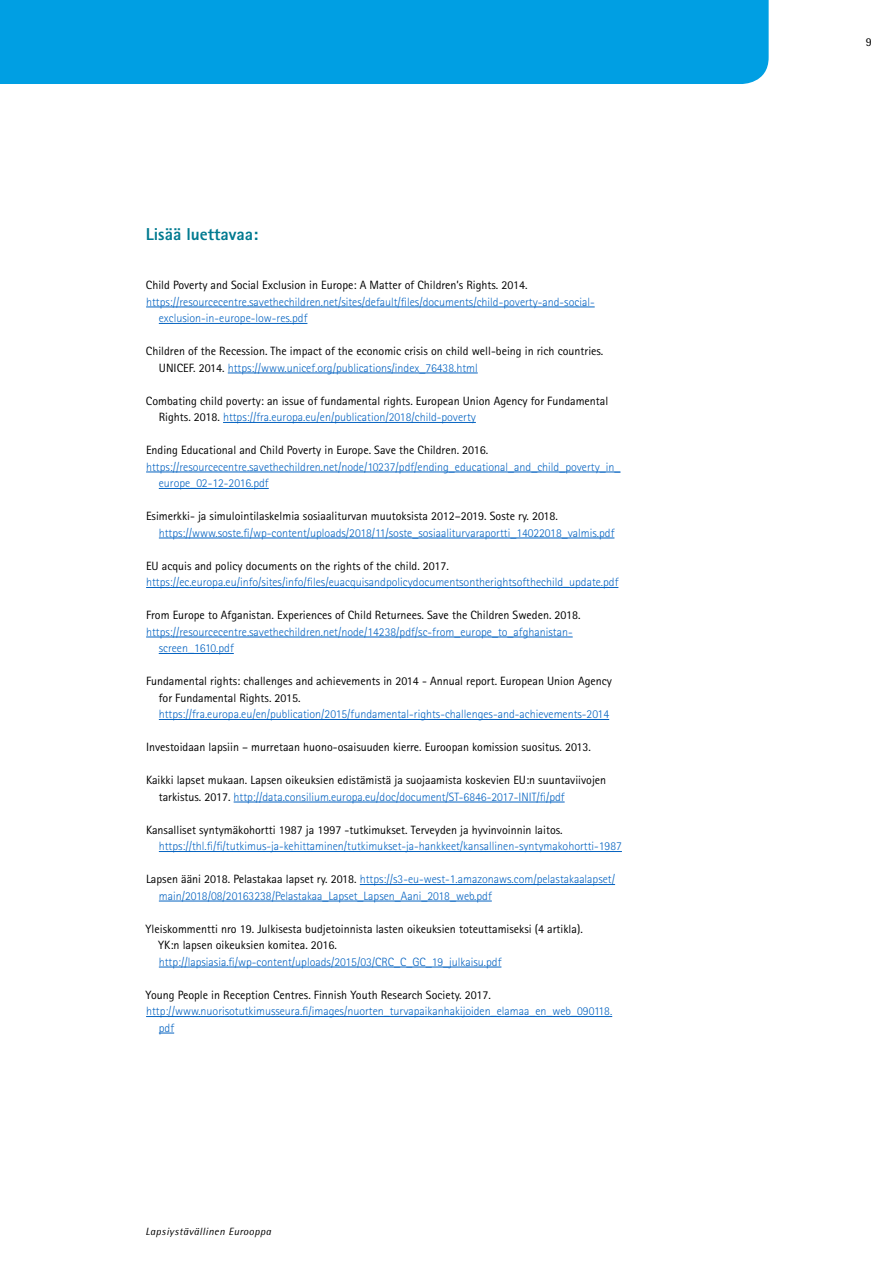
<style>
.page{position:relative;width:893px;height:1263px;background:#fff}
.page>*{position:absolute;margin:0;border:0;box-sizing:border-box;transform-origin:0 0}
.t1{font:800 17.25px "Rotis Sans Serif Std";color:#007a90}
.t2{font:12px/16.5px "Rotis Sans Serif Std";color:#000}
.t3{font:300 12px/16.5px "Rotis Sans Serif Std";color:#0563c1}
.t4{font:12px "Rotis Semi Sans Std";color:#000}
.t5{font:italic 10.5px "Rotis Semi Sans Std";letter-spacing:.04em;color:#000}
.s1{font-weight:300;color:#0563c1}
.s2{font-weight:400;color:#000}
</style>
<div class="page">
<div style="left:0;top:0;width:769px;height:84px;background:#009fe3"></div>
<hr style="left:146px;top:307px;width:449px;height:1px;background:#0563c1">
<hr style="left:159px;top:323px;width:148px;height:1px;background:#0563c1">
<hr style="left:228px;top:373px;width:250px;height:1px;background:#0563c1">
<hr style="left:223px;top:422px;width:253px;height:1px;background:#0563c1">
<hr style="left:146px;top:472px;width:474px;height:1px;background:#0563c1">
<hr style="left:159px;top:488px;width:110px;height:1px;background:#0563c1">
<hr style="left:159px;top:538px;width:455px;height:1px;background:#0563c1">
<hr style="left:146px;top:587px;width:472px;height:1px;background:#0563c1">
<hr style="left:146px;top:637px;width:427px;height:1px;background:#0563c1">
<hr style="left:159px;top:653px;width:75px;height:1px;background:#0563c1">
<hr style="left:159px;top:719px;width:450px;height:1px;background:#0563c1">
<hr style="left:234px;top:802px;width:331px;height:1px;background:#0563c1">
<hr style="left:159px;top:851px;width:463px;height:1px;background:#0563c1">
<hr style="left:360px;top:884px;width:255px;height:1px;background:#0563c1">
<hr style="left:159px;top:901px;width:333px;height:1px;background:#0563c1">
<hr style="left:159px;top:967px;width:342px;height:1px;background:#0563c1">
<hr style="left:146px;top:1016px;width:466px;height:1px;background:#0563c1">
<svg style="left:159px;top:1033px;width:15px;height:1px"></svg>
<h1 class="t1" style="left:146px;top:223px;width:114px">Lisää luettavaa:</h1>
<p class="t2" style="left:146px;top:277px;width:383px">Child Poverty and Social Exclusion in Europe: A Matter of Children’s Rights. 2014.</p>
<p class="t3" style="left:159px;top:293px;width:437px;text-indent:-13px">https://resourcecentre.savethechildren.net/sites/default/files/documents/child-poverty-and-social&shy;exclusion-in-europe-low-res.pdf</p>
<p class="t2" style="left:159px;top:343px;width:446px;text-indent:-13px">Children of the Recession. The impact of the economic crisis on child well-being in rich countries.<br>UNICEF. 2014. <span class="s1">https://www.unicef.org/publications/index_76438.html</span></p>
<p class="t2" style="left:159px;top:392px;width:451px;text-indent:-13px">Combating child poverty: an issue of fundamental rights. European Union Agency for Fundamental<br>Rights. 2018. <span class="s1">https://fra.europa.eu/en/publication/2018/child-poverty</span></p>
<p class="t2" style="left:146px;top:442px;width:344px">Ending Educational and Child Poverty in Europe. Save the Children. 2016.</p>
<p class="t3" style="left:159px;top:458px;width:463px;text-indent:-13px">https://resourcecentre.savethechildren.net/node/10237/pdf/ending_educational_and_child_poverty_in_ europe_02-12-2016.pdf</p>
<p class="t2" style="left:146px;top:508px;width:413px">Esimerkki- ja simulointilaskelmia sosiaaliturvan muutoksista 2012–2019. Soste ry. 2018.</p>
<p class="t3" style="left:159px;top:524px;width:457px">https://www.soste.fi/wp-content/uploads/2018/11/soste_sosiaaliturvaraportti_14022018_valmis.pdf</p>
<p class="t2" style="left:146px;top:557px;width:304px">EU acquis and policy documents on the rights of the child. 2017.</p>
<p class="t3" style="left:146px;top:574px;width:474px">https://ec.europa.eu/info/sites/info/files/euacquisandpolicydocumentsontherightsofthechild_update.pdf</p>
<p class="t2" style="left:146px;top:607px;width:436px">From Europe to Afganistan. Experiences of Child Returnees. Save the Children Sweden. 2018.</p>
<p class="t3" style="left:159px;top:623px;width:415px;text-indent:-13px">https://resourcecentre.savethechildren.net/node/14238/pdf/sc-from_europe_to_afghanistan&shy;screen_1610.pdf</p>
<p class="t2" style="left:159px;top:673px;width:455px;text-indent:-13px">Fundamental rights: challenges and achievements in 2014 - Annual report. European Union Agency for Fundamental Rights. 2015.</p>
<p class="t3" style="left:159px;top:706px;width:452px">https://fra.europa.eu/en/publication/2015/fundamental-rights-challenges-and-achievements-2014</p>
<p class="t2" style="left:146px;top:739px;width:446px">Investoidaan lapsiin – murretaan huono-osaisuuden kierre. Euroopan komission suositus. 2013.</p>
<p class="t2" style="left:159px;top:772px;width:449px;text-indent:-13px">Kaikki lapset mukaan. Lapsen oikeuksien edistämistä ja suojaamista koskevien EU:n suuntaviivojen tarkistus. 2017. <span class="s1">http://data.consilium.europa.eu/doc/document/ST-6846-2017-INIT/fi/pdf</span></p>
<p class="t2" style="left:146px;top:821px;width:418px">Kansalliset syntymäkohortti 1987 ja 1997 -tutkimukset. Terveyden ja hyvinvoinnin laitos.</p>
<p class="t3" style="left:159px;top:838px;width:465px">https://thl.fi/fi/tutkimus-ja-kehittaminen/tutkimukset-ja-hankkeet/kansallinen-syntymakohortti-1987</p>
<p class="t3" style="left:159px;top:871px;width:458px;text-indent:-13px"><span class="s2">Lapsen ääni 2018. Pelastakaa lapset ry. 2018.</span> https://s3-eu-west-1.amazonaws.com/pelastakaalapset/ main/2018/08/20163238/Pelastakaa_Lapset_Lapsen_Aani_2018_web.pdf</p>
<p class="t2" style="left:158px;top:920px;width:426px;text-indent:-13px">Yleiskommentti nro 19. Julkisesta budjetoinnista lasten oikeuksien toteuttamiseksi (4 artikla).<br>YK:n lapsen oikeuksien komitea. 2016.</p>
<p class="t3" style="left:159px;top:953px;width:344px">http://lapsiasia.fi/wp-content/uploads/2015/03/CRC_C_GC_19_julkaisu.pdf</p>
<p class="t2" style="left:146px;top:986px;width:347px">Young People in Reception Centres. Finnish Youth Research Society. 2017.</p>
<p class="t3" style="left:159px;top:1003px;width:455px;text-indent:-13px">http://www.nuorisotutkimusseura.fi/images/nuorten_turvapaikanhakijoiden_elamaa_en_web_090118. pdf</p>
<p class="t5" style="left:146px;top:1225px;width:127px">Lapsiystävällinen Eurooppa</p>
<p class="t4" style="left:866px;top:35px;width:8px">9</p>
</div>
